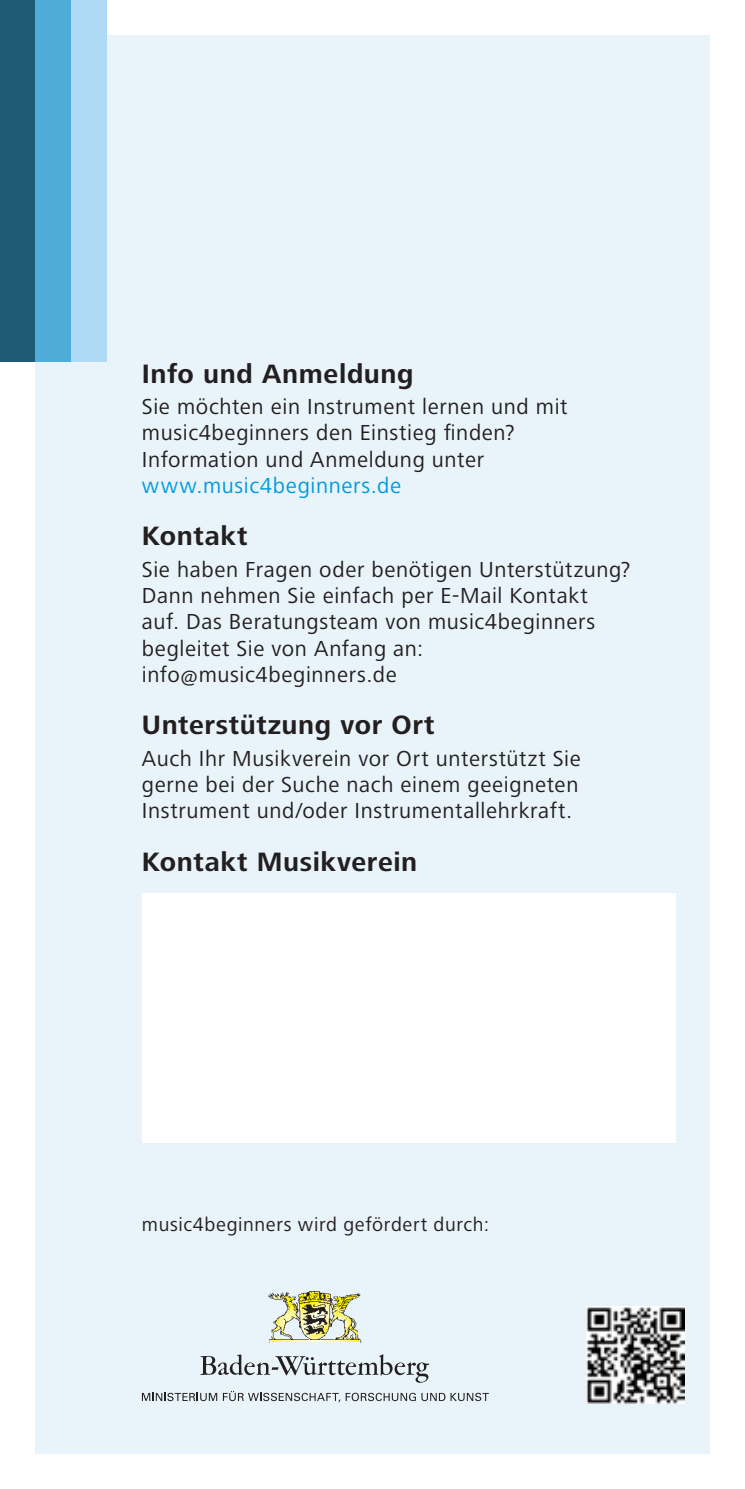
<style>
.page{position:relative;width:745px;height:1489px;background:#fff}
.page>*{position:absolute;margin:0;border:0;box-sizing:border-box;transform-origin:0 0}
.t1{font:700 27.5px "Frutiger Next LT";letter-spacing:.02em;color:#231f20}
.t2{font:22.5px/26.2px "Frutiger Next LT";letter-spacing:.03em;color:#231f20}
.t3{font:22.5px "Frutiger Next LT";letter-spacing:.03em;color:#009bde}
.t4{font:20px "Frutiger Next LT";letter-spacing:.03em;color:#231f20}
</style>
<div class="page">
<div style="left:35px;top:35px;width:674px;height:1418px;background:#e9f4fa"></div>
<div style="left:0;top:0;width:35px;height:361px;background:#205b74"></div>
<div style="left:35px;top:0;width:36px;height:361px;background:#4eadd8"></div>
<div style="left:71px;top:0;width:35px;height:361px;background:#aedaf5"></div>
<img style="left:269px;top:1291px;width:93px;height:50px">
<svg style="left:200px;top:1354px;width:229px;height:28px"></svg>
<svg style="left:142px;top:1392px;width:75px;height:8px"></svg>
<svg style="left:223px;top:1391px;width:192px;height:11px"></svg>
<svg style="left:421px;top:1392px;width:67px;height:8px"></svg>
<img style="left:586px;top:1306px;width:97px;height:97px">
<div style="left:142px;top:893px;width:533px;height:250px;background:#fff"></div>
<p class="t1" style="left:142px;top:358px;width:273px">Info und Anmeldung</p>
<p class="t2" style="left:142px;top:393px;width:427px">Sie möchten ein Instrument lernen und mit music4beginners den Einstieg finden?<br>Information und Anmeldung unter</p>
<p class="t3" style="left:142px;top:473px;width:261px">www.music4beginners.de</p>
<p class="t1" style="left:142px;top:521px;width:107px">Kontakt</p>
<p class="t2" style="left:142px;top:556px;width:489px">Sie haben Fragen oder benötigen Unterstützung?<br>Dann nehmen Sie einfach per E-Mail Kontakt auf. Das Beratungsteam von music4beginners begleitet Sie von Anfang an: info@music4beginners.de</p>
<p class="t1" style="left:142px;top:709px;width:294px">Unterstützung vor Ort</p>
<p class="t2" style="left:142px;top:745px;width:440px;text-align:justify">Auch Ihr Musikverein vor Ort unterstützt Sie gerne bei der Suche nach einem geeigneten Instrument und/oder Instrumentallehrkraft.</p>
<p class="t1" style="left:142px;top:846px;width:277px">Kontakt Musikverein</p>
<p class="t4" style="left:142px;top:1212px;width:348px">music4beginners wird gefördert durch:</p>
</div>
